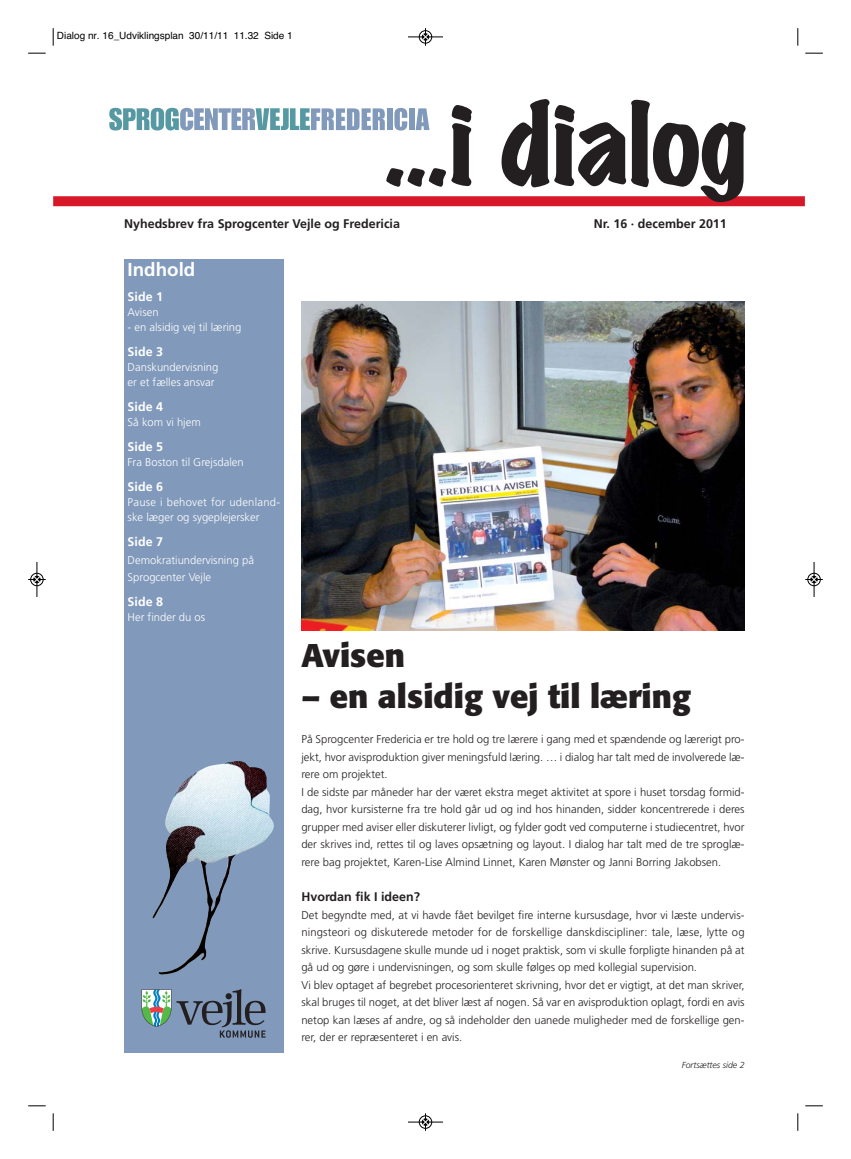
<style>
.page{position:relative;width:851px;height:1159px;background:#fff}
.page>*{position:absolute;margin:0;border:0;box-sizing:border-box;transform-origin:0 0}
.t1{font:700 32.5px "Formata";color:#231f20}
.t2{font:700 18.75px "Frutiger";color:#fff}
.t3{font:700 12.5px "Frutiger";color:#231f20}
.t4{font:700 12.5px "Frutiger";color:#fff}
.t5{font:300 11.25px/17.5px "Frutiger";color:#231f20}
.t6{font:300 11.25px/15px "Frutiger";color:#fff}
.t7{font:10px "Helvetica";color:#000}
.t8{font:italic 300 8.75px "Frutiger";color:#231f20}
</style>
<div class="page">
<div style="left:53px;top:196px;width:751px;height:10px;background:#d71829"></div>
<svg style="left:486px;top:99px;width:259px;height:103px"></svg>
<div style="left:124px;top:259px;width:159px;height:793px;background:#8199ba"></div>
<img style="left:152px;top:761px;width:122px;height:213px">
<svg style="left:141px;top:989px;width:124px;height:48px"></svg>
<img style="left:301px;top:301px;width:443px;height:329px">
<svg style="left:109px;top:105px;width:363px;height:82px"></svg>
<svg style="left:53px;top:28px;width:1px;height:18px"></svg>
<svg style="left:28px;top:53px;width:18px;height:1px"></svg>
<svg style="left:797px;top:28px;width:1px;height:18px"></svg>
<svg style="left:805px;top:53px;width:17px;height:1px"></svg>
<svg style="left:53px;top:1113px;width:1px;height:18px"></svg>
<svg style="left:28px;top:1105px;width:18px;height:1px"></svg>
<svg style="left:797px;top:1113px;width:1px;height:18px"></svg>
<svg style="left:805px;top:1105px;width:17px;height:1px"></svg>
<div style="left:419px;top:30px;width:13px;height:14px;border:1px solid #fff;border-radius:50%"></div>
<hr style="left:408px;top:37px;width:35px;height:1px;background:#000">
<div style="left:419px;top:30px;width:13px;height:13px;border:1px solid #000;border-radius:50%"></div>
<svg style="left:422px;top:28px;width:6px;height:18px"></svg>
<hr style="left:408px;top:1122px;width:35px;height:1px;background:#000">
<div style="left:419px;top:1115px;width:13px;height:13px;border:1px solid #000;border-radius:50%"></div>
<svg style="left:422px;top:1113px;width:6px;height:18px"></svg>
<div style="left:30px;top:573px;width:14px;height:13px;border:1px solid #fff;border-radius:50%"></div>
<hr style="left:37px;top:562px;width:1px;height:35px;background:#000">
<div style="left:30px;top:573px;width:13px;height:13px;border:1px solid #000;border-radius:50%"></div>
<svg style="left:28px;top:576px;width:18px;height:7px"></svg>
<hr style="left:813px;top:562px;width:1px;height:35px;background:#000">
<div style="left:807px;top:573px;width:13px;height:13px;border:1px solid #000;border-radius:50%"></div>
<svg style="left:805px;top:576px;width:17px;height:7px"></svg>
<p class="t7" style="left:57px;top:32px;width:237px">Dialog nr. 16_Udviklingsplan 30/11/11 11.32 Side 1</p>
<p class="t3" style="left:124px;top:219px;width:277px">Nyhedsbrev fra Sprogcenter Vejle og Fredericia</p>
<p class="t3" style="left:593px;top:219px;width:134px">Nr. 16 · december 2011</p>
<h2 class="t2" style="left:128px;top:262px;width:69px">Indhold</h2>
<p class="t4" style="left:128px;top:292px;width:37px">Side 1</p>
<p class="t6" style="left:128px;top:306px;width:33px">Avisen</p>
<p class="t6" style="left:128px;top:321px;width:115px">- en alsidig vej til læring</p>
<p class="t4" style="left:128px;top:347px;width:37px">Side 3</p>
<p class="t6" style="left:128px;top:361px;width:92px">Danskundervisning er et fælles ansvar</p>
<p class="t4" style="left:128px;top:402px;width:37px">Side 4</p>
<p class="t6" style="left:128px;top:416px;width:75px">Så kom vi hjem</p>
<p class="t4" style="left:128px;top:442px;width:37px">Side 5</p>
<p class="t6" style="left:128px;top:456px;width:118px">Fra Boston til Grejsdalen</p>
<p class="t4" style="left:128px;top:482px;width:37px">Side 6</p>
<p class="t6" style="left:128px;top:496px;width:154px">Pause i behovet for udenland&shy;ske læger og sygeplejersker</p>
<p class="t4" style="left:128px;top:537px;width:37px">Side 7</p>
<p class="t6" style="left:128px;top:552px;width:128px;line-height:17.5px">Demokratiundervisning på<br>Sprogcenter Vejle</p>
<p class="t4" style="left:128px;top:597px;width:37px">Side 8</p>
<p class="t6" style="left:128px;top:611px;width:79px">Her finder du os</p>
<h1 class="t1" style="left:301px;top:641px;width:105px">Avisen</h1>
<h1 class="t1" style="left:301px;top:682px;width:391px">– en alsidig vej til læring</h1>
<p class="t5" style="left:301px;top:731px;width:444px">På Sprogcenter Fredericia er tre hold og tre lærere i gang med et spændende og lærerigt pro&shy;jekt, hvor avisproduktion giver meningsfuld læring. … i dialog har talt med de involverede læ&shy;rere om projektet.<br>I de sidste par måneder har der været ekstra meget aktivitet at spore i huset torsdag formid&shy;dag, hvor kursisterne fra tre hold går ud og ind hos hinanden, sidder koncentrerede i deres grupper med aviser eller diskuterer livligt, og fylder godt ved computerne i studiecentret, hvor der skrives ind, rettes til og laves opsætning og layout. I dialog har talt med de tre sproglæ&shy;rere bag projektet, Karen-Lise Almind Linnet, Karen Mønster og Janni Borring Jakobsen.</p>
<p class="t3" style="left:301px;top:891px;width:120px">Hvordan fik I ideen?</p>
<p class="t5" style="left:301px;top:906px;width:444px">Det begyndte med, at vi havde fået bevilget fire interne kursusdage, hvor vi læste undervis&shy;ningsteori og diskuterede metoder for de forskellige danskdiscipliner: tale, læse, lytte og skrive. Kursusdagene skulle munde ud i noget praktisk, som vi skulle forpligte hinanden på at gå ud og gøre i undervisningen, og som skulle følges op med kollegial supervision.<br>Vi blev optaget af begrebet procesorienteret skrivning, hvor det er vigtigt, at det man skriver, skal bruges til noget, at det bliver læst af nogen. Så var en avisproduktion oplagt, fordi en avis netop kan læses af andre, og så indeholder den uanede muligheder med de forskellige gen&shy;rer, der er repræsenteret i en avis.</p>
<p class="t8" style="left:681px;top:1061px;width:64px">Fortsættes side 2</p>
</div>
